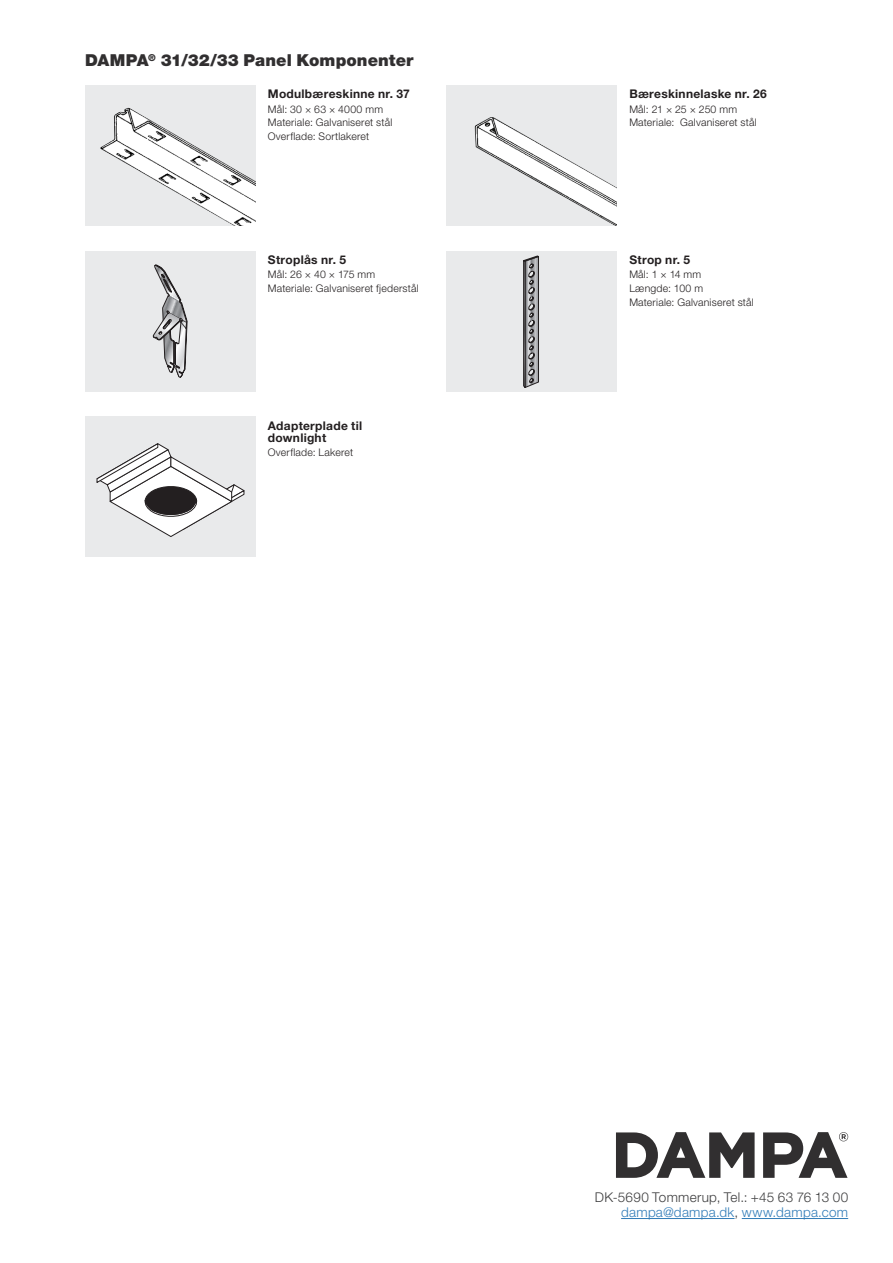
<style>
.page{position:relative;width:893px;height:1263px;background:#fff}
.page>*{position:absolute;margin:0;border:0;box-sizing:border-box;transform-origin:0 0}
.Produktnavn_-_bagside{font:900 16.5px "Helvetica Neue LT Std";letter-spacing:.005em;color:#312f30}
.t1{font:300 13.5px "Helvetica Neue LT Std";letter-spacing:.02em;color:#3e3e3f}
.t2{font:300 13.5px "Helvetica Neue LT Std";letter-spacing:.02em;color:#317cb8}
.Mellem_overskrift_komponent{font:700 12px/12px "Helvetica Neue LT Std";letter-spacing:.025em;color:#231f20}
.Komponent_TXT{font:300 10.5px "Helvetica Neue LT Std";letter-spacing:.02em;color:#231f20}
.s1{color:#3e3e3f}
</style>
<div class="page">
<svg style="left:616px;top:1132px;width:139px;height:46px"></svg>
<svg style="left:763px;top:1132px;width:85px;height:46px"></svg>
<img style="left:446px;top:85px;width:171px;height:140px">
<img style="left:85px;top:85px;width:170px;height:140px">
<div style="left:85px;top:417px;width:170px;height:140px;background:#e9eaeb"></div>
<svg style="left:96px;top:443px;width:149px;height:94px"></svg>
<div style="left:446px;top:251px;width:171px;height:140px;background:#e9eaeb"></div>
<svg style="left:523px;top:256px;width:16px;height:132px;background:#808082"></svg>
<div style="left:85px;top:251px;width:170px;height:140px;background:#e9eaeb"></div>
<svg style="left:152px;top:264px;width:36px;height:114px"></svg>
<hr style="left:621px;top:1218px;width:114px;height:1px;background:#317cb8">
<hr style="left:742px;top:1218px;width:106px;height:1px;background:#317cb8">
<p class="Produktnavn_-_bagside" style="left:85px;top:50px;width:330px">DAMPA<sup>®</sup> 31/32/33 Panel Komponenter</p>
<p class="Mellem_overskrift_komponent" style="left:268px;top:87px;width:144px">Modulbæreskinne nr. 37</p>
<p class="Komponent_TXT" style="left:268px;top:102px;width:117px">Mål: 30 × 63 × 4000 mm</p>
<p class="Komponent_TXT" style="left:268px;top:116px;width:126px">Materiale: Galvaniseret stål</p>
<p class="Komponent_TXT" style="left:268px;top:130px;width:103px">Overflade: Sortlakeret</p>
<p class="Mellem_overskrift_komponent" style="left:268px;top:253px;width:80px">Stroplås nr. 5</p>
<p class="Komponent_TXT" style="left:268px;top:268px;width:109px">Mål: 26 × 40 × 175 mm</p>
<p class="Komponent_TXT" style="left:268px;top:282px;width:152px">Materiale: Galvaniseret fjederstål</p>
<p class="Mellem_overskrift_komponent" style="left:268px;top:419px;width:96px">Adapterplade til downlight</p>
<p class="Komponent_TXT" style="left:268px;top:446px;width:87px">Overflade: Lakeret</p>
<p class="Mellem_overskrift_komponent" style="left:629px;top:87px;width:139px">Bæreskinnelaske nr. 26</p>
<p class="Komponent_TXT" style="left:629px;top:102px;width:109px">Mål: 21 × 25 × 250 mm</p>
<p class="Komponent_TXT" style="left:629px;top:116px;width:129px">Materiale: Galvaniseret stål</p>
<p class="Mellem_overskrift_komponent" style="left:629px;top:253px;width:62px">Strop nr. 5</p>
<p class="Komponent_TXT" style="left:629px;top:268px;width:73px">Mål: 1 × 14 mm</p>
<p class="Komponent_TXT" style="left:629px;top:282px;width:75px">Længde: 100 m</p>
<p class="Komponent_TXT" style="left:629px;top:296px;width:126px">Materiale: Galvaniseret stål</p>
<p class="t1" style="left:595px;top:1189px;width:255px">DK-5690 Tommerup, Tel.: +45 63 76 13 00</p>
<p class="t2" style="left:621px;top:1204px;width:229px">dampa@dampa.dk<span class="s1">,</span> www.dampa.com</p>
</div>
